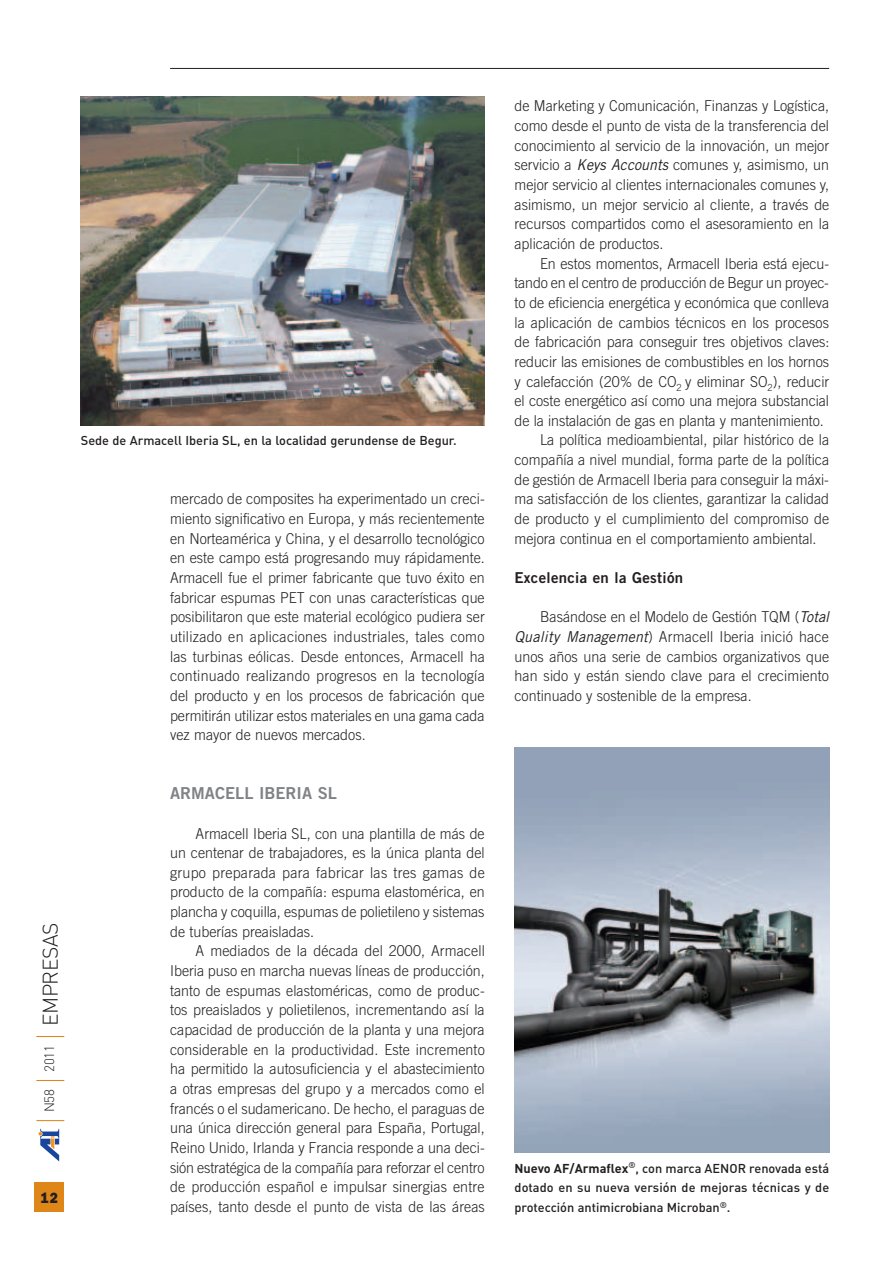
<style>
.page{position:relative;width:893px;height:1263px;background:#fff}
.page>*{position:absolute;margin:0;border:0;box-sizing:border-box;transform-origin:0 0}
.t1{font:21px "DIN Light Alternate";letter-spacing:-.02em;color:#231f20}
.t2{font:16.5px "Trade Gothic Bold Two";color:#808285}
.t3{font:300 15px/19.6px "Trade Gothic";color:#231f20;text-align:justify;scale:.95 1}
.t4{font:15px "Trade Gothic Bold Two";letter-spacing:.02em;color:#231f20}
.t5{font:800 15px "Franklin Gothic";color:#231f20;scale:.9 1}
.t6{font:12.75px/19.6px "DIN Medium Alternate";color:#231f20;text-align:justify}
.s1{font-weight:400;font-style:italic}
.s2{font-family:"DIN";font-weight:700}
</style>
<div class="page">
<hr style="left:170px;top:68px;width:659px;height:1px;background:#231f20">
<div style="left:35px;top:1182px;width:29px;height:30px;background:#df8619"></div>
<svg style="left:36px;top:1120px;width:28px;height:1px"></svg>
<svg style="left:36px;top:1080px;width:28px;height:1px"></svg>
<svg style="left:36px;top:1036px;width:28px;height:1px"></svg>
<svg style="left:38px;top:1128px;width:22px;height:34px"></svg>
<img style="left:81px;top:97px;width:404px;height:329px">
<img style="left:515px;top:747px;width:314px;height:406px">
<h1 class="t1" style="left:43px;top:1112px;width:191px;rotate:-90deg"><sup>N58</sup> <sup>2011</sup> EMPRESAS</h1>
<p class="t5" style="left:41px;top:1193px;width:20px">12</p>
<p class="t6" style="left:81px;top:432px;width:377px">Sede de Armacell Iberia SL, en la localidad gerundense de Begur.</p>
<p class="t3" style="left:170px;top:491px;width:333px">mercado de composites ha experimentado un creci&shy;miento significativo en Europa, y más recientemente en Norteamérica y China, y el desarrollo tecnológico en este campo está progresando muy rápidamente.<br>Armacell fue el primer fabricante que tuvo éxito en fabricar espumas PET con unas características que posibilitaron que este material ecológico pudiera ser utilizado en aplicaciones industriales, tales como las turbinas eólicas. Desde entonces, Armacell ha continuado realizando progresos en la tecnología del producto y en los procesos de fabricación que permitirán utilizar estos materiales en una gama cada vez mayor de nuevos mercados.</p>
<p class="t2" style="left:170px;top:787px;width:168px">ARMACELL IBERIA SL</p>
<p class="t3" style="left:170px;top:825px;width:333px;text-indent:26px">Armacell Iberia SL, con una plantilla de más de un centenar de trabajadores, es la única planta del grupo preparada para fabricar las tres gamas de producto de la compañía: espuma elastomérica, en plancha y coquilla, espumas de polietileno y sistemas de tuberías preaisladas.</p>
<p class="t3" style="left:170px;top:942px;width:333px;text-indent:26px">A mediados de la década del 2000, Armacell Iberia puso en marcha nuevas líneas de producción, tanto de espumas elastoméricas, como de produc&shy;tos preaislados y polietilenos, incrementando así la capacidad de producción de la planta y una mejora considerable en la productividad. Este incremento ha permitido la autosuficiencia y el abastecimiento a otras empresas del grupo y a mercados como el francés o el sudamericano. De hecho, el paraguas de una única dirección general para España, Portugal, Reino Unido, Irlanda y Francia responde a una deci&shy;sión estratégica de la compañía para reforzar el centro de producción español e impulsar sinergias entre países, tanto desde el punto de vista de las áreas</p>
<p class="t3" style="left:515px;top:98px;width:333px">de Marketing y Comunicación, Finanzas y Logística, como desde el punto de vista de la transferencia del conocimiento al servicio de la innovación, un mejor servicio a <span class="s1">Keys Accounts</span> comunes y, asimismo, un mejor servicio al clientes internacionales comunes y, asimismo, un mejor servicio al cliente, a través de recursos compartidos como el asesoramiento en la aplicación de productos.</p>
<p class="t3" style="left:540px;top:255px;width:306px">En estos momentos, Armacell Iberia está ejecu-</p>
<p class="t3" style="left:515px;top:274px;width:333px">tando en el centro de producción de Begur un proyec-</p>
<p class="t3" style="left:515px;top:294px;width:333px">to de eficiencia energética y económica que conlleva</p>
<p class="t3" style="left:515px;top:314px;width:333px">la aplicación de cambios técnicos en los procesos</p>
<p class="t3" style="left:515px;top:333px;width:333px">de fabricación para conseguir tres objetivos claves:</p>
<p class="t3" style="left:515px;top:353px;width:333px">reducir las emisiones de combustibles en los hornos</p>
<p class="t3" style="left:515px;top:373px;width:333px">y calefacción (20% de CO<sub>2</sub> y eliminar SO<sub>2</sub>), reducir</p>
<p class="t3" style="left:515px;top:392px;width:333px">el coste energético así como una mejora substancial</p>
<p class="t3" style="left:515px;top:412px;width:327px">de la instalación de gas en planta y mantenimiento.</p>
<p class="t3" style="left:540px;top:432px;width:306px">La política medioambiental, pilar histórico de la</p>
<p class="t3" style="left:515px;top:451px;width:333px">compañía a nivel mundial, forma parte de la política</p>
<p class="t3" style="left:515px;top:471px;width:333px">de gestión de Armacell Iberia para conseguir la máxi-</p>
<p class="t3" style="left:515px;top:491px;width:333px">ma satisfacción de los clientes, garantizar la calidad</p>
<p class="t3" style="left:515px;top:510px;width:333px">de producto y el cumplimiento del compromiso de</p>
<p class="t3" style="left:515px;top:530px;width:319px">mejora continua en el comportamiento ambiental.</p>
<p class="t4" style="left:515px;top:572px;width:170px">Excelencia en la Gestión</p>
<p class="t3" style="left:515px;top:608px;width:333px;text-indent:26px">Basándose en el Modelo de Gestión TQM (<span class="s1">Total Quality Management</span>) Armacell Iberia inició hace unos años una serie de cambios organizativos que han sido y están siendo clave para el crecimiento continuado y sostenible de la empresa.</p>
<p class="t6" style="left:515px;top:1159px;width:316px"><span class="s2">Nuevo AF/Armaflex</span><sup>®</sup>, con marca AENOR renovada está dotado en su nueva versión de mejoras técnicas y de protección antimicrobiana Microban<sup>®</sup>.</p>
</div>
